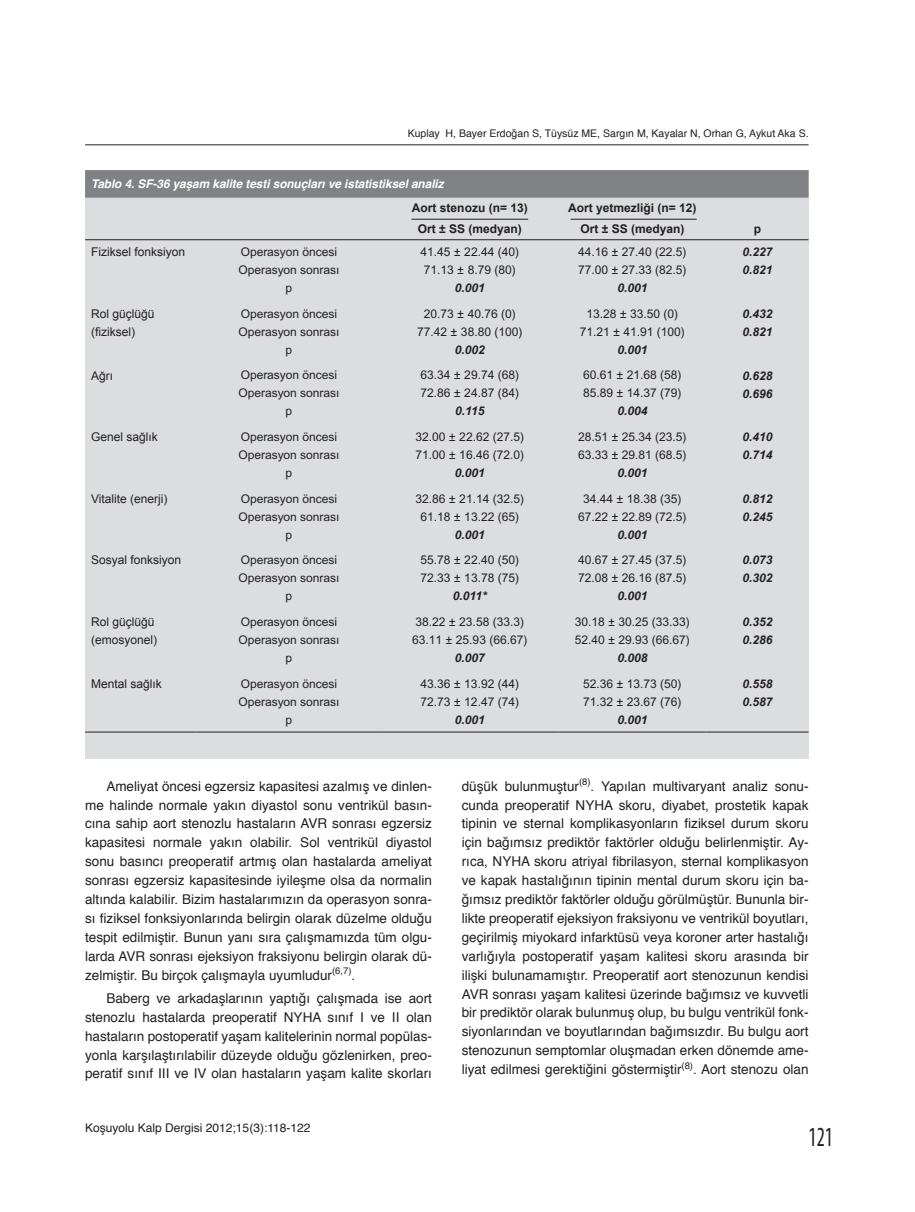
<style>
.page{position:relative;width:915px;height:1212px;background:#fff}
.page>*{position:absolute;margin:0;border:0;box-sizing:border-box;transform-origin:0 0}
.t1{font:condensed 27.75px "Myriad Pro";color:#231f20;scale:.76 1}
.t2{font:13.5px/18.9px "Helvetica";color:#231f20;text-align:justify}
.t3{font:12px/18px "Arial SFMT";color:#231f20;text-align:center}
.t4{font:italic 700 12px/18px "Arial";color:#231f20}
.t5{font:12px/18px "Arial";color:#231f20}
.t6{font:700 12px "Arial";color:#231f20}
.t7{font:italic 700 12px "Helvetica";letter-spacing:-.005em;color:#fff}
.t8{font:12px "Helvetica";color:#231f20}
.t9{font:10.5px "Helvetica";color:#231f20}
</style>
<div class="page">
<hr style="left:85px;top:144px;width:723px;height:1px;background:#231f20">
<div style="left:85px;top:170px;width:723px;height:589px;background:#dcdddf"></div>
<svg style="left:85px;top:170px;width:723px;height:28px;background:#818386"></svg>
<hr style="left:85px;top:732px;width:111px;height:1px;background:#231f20">
<hr style="left:196px;top:732px;width:185px;height:1px;background:#231f20">
<hr style="left:381px;top:732px;width:177px;height:1px;background:#231f20">
<hr style="left:558px;top:732px;width:148px;height:1px;background:#231f20">
<hr style="left:706px;top:732px;width:102px;height:1px;background:#231f20">
<hr style="left:411px;top:219px;width:117px;height:1px;background:#231f20">
<hr style="left:85px;top:239px;width:723px;height:1px;background:#231f20">
<hr style="left:570px;top:219px;width:126px;height:1px;background:#231f20">
<p class="t9" style="left:407px;top:126px;width:402px">Kuplay H, Bayer Erdoğan S, Tüysüz ME, Sargın M, Kayalar N, Orhan G, Aykut Aka S.</p>
<p class="t7" style="left:91px;top:173px;width:354px">Tablo 4. SF-36 yaşam kalite testi sonuçları ve istatistiksel analiz</p>
<p class="t6" style="left:412px;top:200px;width:117px">Aort stenozu (n= 13)</p>
<p class="t6" style="left:568px;top:200px;width:130px">Aort yetmezliği (n= 12)</p>
<p class="t6" style="left:417px;top:221px;width:105px">Ort ± SS (medyan)</p>
<p class="t6" style="left:580px;top:221px;width:105px">Ort ± SS (medyan)</p>
<p class="t6" style="left:753px;top:221px;width:9px">p</p>
<p class="t5" style="left:91px;top:243px;width:96px">Fiziksel fonksiyon</p>
<p class="t3" style="left:238px;top:243px;width:102px">Operasyon öncesi<br>Operasyon sonrası p</p>
<p class="t3" style="left:420px;top:243px;width:100px;text-align:left">41.45 ± 22.44 (40)<br>71.13 ± 8.79 (80)</p>
<p class="t3" style="left:578px;top:243px;width:110px;text-align:left">44.16 ± 27.40 (22.5)<br>77.00 ± 27.33 (82.5)</p>
<p class="t4" style="left:617px;top:279px;width:32px">0.001</p>
<p class="t4" style="left:742px;top:244px;width:32px">0.227<br>0.821</p>
<p class="t4" style="left:454px;top:279px;width:32px">0.001</p>
<p class="t5" style="left:91px;top:305px;width:65px">Rol güçlüğü (fiziksel)</p>
<p class="t3" style="left:238px;top:305px;width:102px">Operasyon öncesi<br>Operasyon sonrası p</p>
<p class="t3" style="left:417px;top:305px;width:107px">20.73 ± 40.76 (0)<br>77.42 ± 38.80 (100)</p>
<p class="t4" style="left:454px;top:341px;width:32px">0.002</p>
<p class="t5" style="left:91px;top:366px;width:24px">Ağrı</p>
<p class="t3" style="left:238px;top:366px;width:102px">Operasyon öncesi<br>Operasyon sonrası p</p>
<p class="t3" style="left:420px;top:366px;width:100px;text-align:left">63.34 ± 29.74 (68)<br>72.86 ± 24.87 (84)</p>
<p class="t4" style="left:455px;top:403px;width:31px">0.115</p>
<p class="t5" style="left:91px;top:428px;width:68px">Genel sağlık</p>
<p class="t3" style="left:238px;top:428px;width:102px">Operasyon öncesi<br>Operasyon sonrası p</p>
<p class="t3" style="left:415px;top:428px;width:110px;text-align:left">32.00 ± 22.62 (27.5)<br>71.00 ± 16.46 (72.0)</p>
<p class="t4" style="left:454px;top:464px;width:32px">0.001</p>
<p class="t5" style="left:91px;top:490px;width:78px">Vitalite (enerji)</p>
<p class="t3" style="left:238px;top:489px;width:102px">Operasyon öncesi<br>Operasyon sonrası p</p>
<p class="t3" style="left:415px;top:489px;width:110px">32.86 ± 21.14 (32.5)<br>61.18 ± 13.22 (65)</p>
<p class="t4" style="left:454px;top:526px;width:32px">0.001</p>
<p class="t5" style="left:91px;top:551px;width:92px">Sosyal fonksiyon</p>
<p class="t3" style="left:238px;top:551px;width:102px">Operasyon öncesi<br>Operasyon sonrası p</p>
<p class="t3" style="left:420px;top:551px;width:100px;text-align:left">55.78 ± 22.40 (50)<br>72.33 ± 13.78 (75)</p>
<p class="t4" style="left:452px;top:587px;width:35px">0.011*</p>
<p class="t5" style="left:91px;top:613px;width:68px">Rol güçlüğü (emosyonel)</p>
<p class="t3" style="left:238px;top:613px;width:102px">Operasyon öncesi<br>Operasyon sonrası p</p>
<p class="t3" style="left:412px;top:613px;width:117px;text-align:left">38.22 ± 23.58 (33.3)<br>63.11 ± 25.93 (66.67)</p>
<p class="t4" style="left:454px;top:649px;width:32px">0.007</p>
<p class="t5" style="left:91px;top:674px;width:72px">Mental sağlık</p>
<p class="t3" style="left:238px;top:674px;width:102px">Operasyon öncesi<br>Operasyon sonrası p</p>
<p class="t3" style="left:420px;top:674px;width:100px;text-align:left">43.36 ± 13.92 (44)<br>72.73 ± 12.47 (74)</p>
<p class="t4" style="left:454px;top:711px;width:32px">0.001</p>
<p class="t3" style="left:579px;top:305px;width:107px">13.28 ± 33.50 (0)<br>71.21 ± 41.91 (100)</p>
<p class="t4" style="left:617px;top:341px;width:32px">0.001</p>
<p class="t3" style="left:583px;top:366px;width:100px;text-align:left">60.61 ± 21.68 (58)<br>85.89 ± 14.37 (79)</p>
<p class="t4" style="left:617px;top:403px;width:32px">0.004</p>
<p class="t3" style="left:578px;top:428px;width:110px;text-align:left">28.51 ± 25.34 (23.5)<br>63.33 ± 29.81 (68.5)</p>
<p class="t4" style="left:617px;top:464px;width:32px">0.001</p>
<p class="t3" style="left:578px;top:489px;width:110px">34.44 ± 18.38 (35)<br>67.22 ± 22.89 (72.5)</p>
<p class="t4" style="left:617px;top:526px;width:32px">0.001</p>
<p class="t3" style="left:578px;top:551px;width:110px;text-align:left">40.67 ± 27.45 (37.5)<br>72.08 ± 26.16 (87.5)</p>
<p class="t4" style="left:617px;top:587px;width:32px">0.001</p>
<p class="t3" style="left:574px;top:613px;width:117px;text-align:left">30.18 ± 30.25 (33.33)<br>52.40 ± 29.93 (66.67)</p>
<p class="t4" style="left:617px;top:649px;width:32px">0.008</p>
<p class="t3" style="left:583px;top:674px;width:100px;text-align:left">52.36 ± 13.73 (50)<br>71.32 ± 23.67 (76)</p>
<p class="t4" style="left:617px;top:711px;width:32px">0.001</p>
<p class="t4" style="left:742px;top:305px;width:32px">0.432<br>0.821</p>
<p class="t4" style="left:742px;top:367px;width:32px">0.628<br>0.696</p>
<p class="t4" style="left:742px;top:428px;width:32px">0.410<br>0.714</p>
<p class="t4" style="left:742px;top:490px;width:32px">0.812<br>0.245</p>
<p class="t4" style="left:742px;top:552px;width:32px">0.073<br>0.302</p>
<p class="t4" style="left:742px;top:613px;width:32px">0.352<br>0.286</p>
<p class="t4" style="left:742px;top:675px;width:32px">0.558<br>0.587</p>
<p class="t2" style="left:85px;top:777px;width:348px;text-indent:21px">Ameliyat öncesi egzersiz kapasitesi azalmış ve dinlen&shy;me halinde normale yakın diyastol sonu ventrikül basın&shy;cına sahip aort stenozlu hastaların AVR sonrası egzersiz kapasitesi normale yakın olabilir. Sol ventrikül diyastol sonu basıncı preoperatif artmış olan hastalarda ameliyat sonrası egzersiz kapasitesinde iyileşme olsa da normalin altında kalabilir. Bizim hastalarımızın da operasyon sonra&shy;sı fiziksel fonksiyonlarında belirgin olarak düzelme olduğu tespit edilmiştir. Bunun yanı sıra çalışmamızda tüm olgu&shy;larda AVR sonrası ejeksiyon fraksiyonu belirgin olarak dü&shy;zelmiştir. Bu birçok çalışmayla uyumludur<sup>(6,7)</sup>.</p>
<p class="t2" style="left:85px;top:989px;width:348px;text-indent:21px">Baberg ve arkadaşlarının yaptığı çalışmada ise aort stenozlu hastalarda preoperatif NYHA sınıf I ve II olan hastaların postoperatif yaşam kalitelerinin normal popülas&shy;yonla karşılaştırılabilir düzeyde olduğu gözlenirken, preo&shy;peratif sınıf III ve IV olan hastaların yaşam kalite skorları</p>
<p class="t8" style="left:85px;top:1119px;width:227px">Koşuyolu Kalp Dergisi 2012;15(3):118-122</p>
<p class="t2" style="left:461px;top:777px;width:348px">düşük bulunmuştur<sup>(8)</sup>. Yapılan multivaryant analiz sonu&shy;cunda preoperatif NYHA skoru, diyabet, prostetik kapak tipinin ve sternal komplikasyonların fiziksel durum skoru için bağımsız prediktör faktörler olduğu belirlenmiştir. Ay&shy;rıca, NYHA skoru atriyal fibrilasyon, sternal komplikasyon ve kapak hastalığının tipinin mental durum skoru için ba&shy;ğımsız prediktör faktörler olduğu görülmüştür. Bununla bir&shy;likte preoperatif ejeksiyon fraksiyonu ve ventrikül boyutları, geçirilmiş miyokard infarktüsü veya koroner arter hastalığı varlığıyla postoperatif yaşam kalitesi skoru arasında bir ilişki bulunamamıştır. Preoperatif aort stenozunun kendisi AVR sonrası yaşam kalitesi üzerinde bağımsız ve kuvvetli bir prediktör olarak bulunmuş olup, bu bulgu ventrikül fonk&shy;siyonlarından ve boyutlarından bağımsızdır. Bu bulgu aort stenozunun semptomlar oluşmadan erken dönemde ame&shy;liyat edilmesi gerektiğini göstermiştir<sup>(8)</sup>. Aort stenozu olan</p>
<h1 class="t1" style="left:808px;top:1120px;width:33px">121</h1>
</div>
